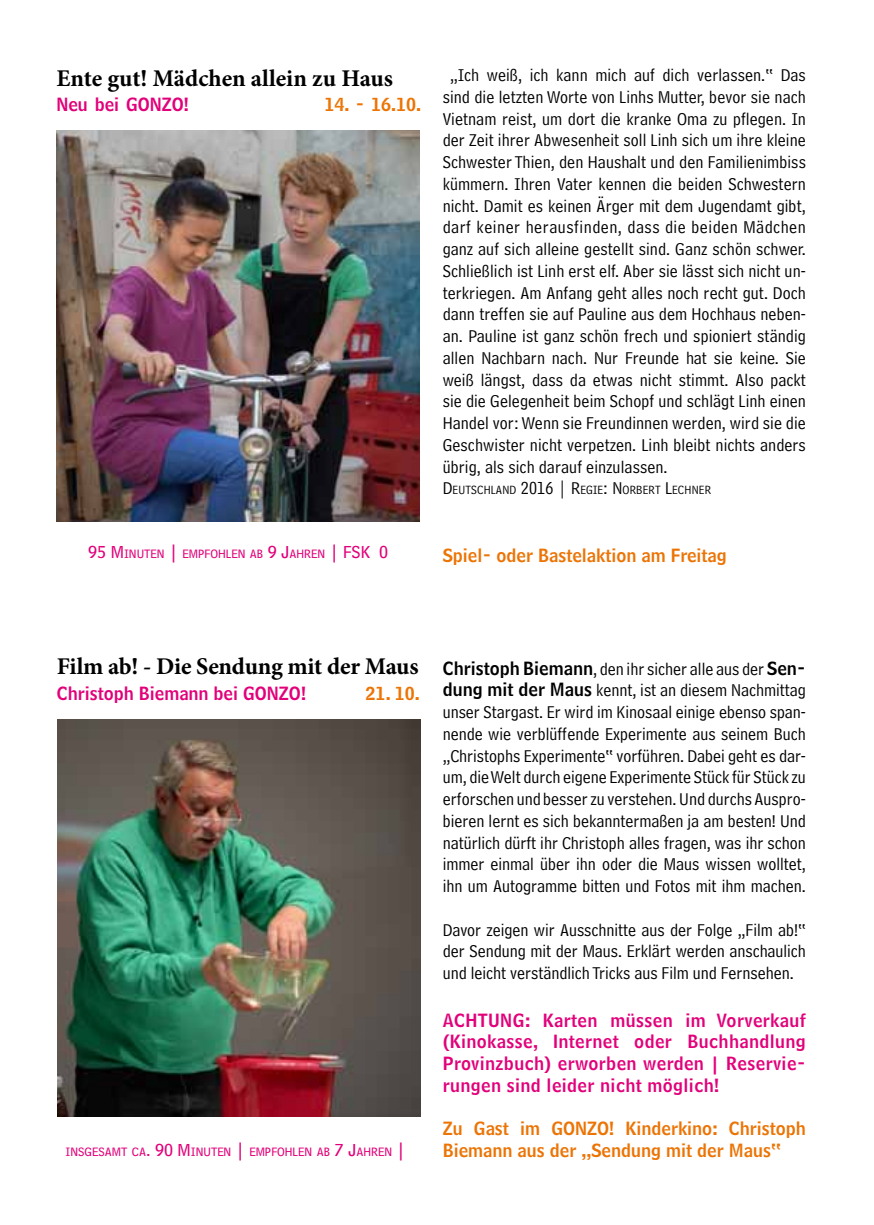
<style>
.page{position:relative;width:874px;height:1225px;background:#fff}
.page>*{position:absolute;margin:0;border:0;box-sizing:border-box;transform-origin:0 0}
.t1{font:700 24px "Minion Pro";letter-spacing:-.01em;color:#000}
.t2{font:18px/21.8px "Bell Centennial Address";color:#000;text-align:justify}
.t3{font:18px/21.8px "Bell Centennial Name And Number";letter-spacing:.02em;color:#e2007a;text-align:justify}
.t4{font:18px/21.8px "Bell Centennial Name And Number";color:#ec7405}
.t5{font:18px "Bell Centennial Name And Number";color:#e2007a}
.t6{font:12.6px "Bell Centennial Sub Caption";color:#e2007a}
.t7{font:12.6px "Bell Centennial Address";letter-spacing:.015em;color:#000}
.s1{font-size:18px}
.s2{font-family:"Bell Centennial Name And Number"}
</style>
<div class="page">
<img style="left:56px;top:130px;width:363px;height:391px">
<img style="left:57px;top:719px;width:363px;height:397px">
<h1 class="t1" style="left:56px;top:61px;width:338px">Ente gut! Mädchen allein zu Haus</h1>
<p class="t5" style="left:56px;top:93px;width:134px">Neu bei GONZO!</p>
<p class="t4" style="left:324px;top:94px;width:98px">14. - 16.10.</p>
<p class="t6" style="left:88px;top:546px;width:301px"><span class="s1">95 M</span>INUTEN <span class="s1">|</span> EMPFOHLEN AB <span class="s1">9 J</span>AHREN <span class="s1">| FSK 0</span></p>
<p class="t2" style="left:442px;top:64px;width:364px;text-indent:8px">„Ich weiß, ich kann mich auf dich verlassen.“ Das sind die letzten Worte von Linhs Mutter, bevor sie nach Vietnam reist, um dort die kranke Oma zu pflegen. In der Zeit ihrer Abwesenheit soll Linh sich um ihre kleine Schwester Thien, den Haushalt und den Familienimbiss kümmern. Ihren Vater kennen die beiden Schwestern nicht. Damit es keinen Ärger mit dem Jugendamt gibt, darf keiner herausfinden, dass die beiden Mädchen ganz auf sich alleine gestellt sind. Ganz schön schwer.<br>Schließlich ist Linh erst elf. Aber sie lässt sich nicht un&shy;terkriegen. Am Anfang geht alles noch recht gut. Doch dann treffen sie auf Pauline aus dem Hochhaus neben&shy;an. Pauline ist ganz schön frech und spioniert ständig allen Nachbarn nach. Nur Freunde hat sie keine. Sie weiß längst, dass da etwas nicht stimmt. Also packt sie die Gelegenheit beim Schopf und schlägt Linh einen Handel vor: Wenn sie Freundinnen werden, wird sie die Geschwister nicht verpetzen. Linh bleibt nichts anders übrig, als sich darauf einzulassen.</p>
<p class="t7" style="left:442px;top:483px;width:269px"><span class="s1">D</span>EUTSCHLAND <span class="s1">2016 | R</span>EGIE<span class="s1">: N</span> ORBERT <span class="s1">L</span>ECHNER</p>
<p class="t4" style="left:442px;top:544px;width:285px">Spiel- oder Bastelaktion am Freitag</p>
<h1 class="t1" style="left:57px;top:649px;width:363px">Film ab! - Die Sendung mit der Maus</h1>
<p class="t5" style="left:57px;top:681px;width:250px">Christoph Biemann bei GONZO!</p>
<p class="t4" style="left:365px;top:682px;width:56px">21. 10.</p>
<p class="t6" style="left:65px;top:1144px;width:341px">INSGESAMT CA<span class="s1">. 90 M</span>INUTEN <span class="s1">|</span> EMPFOHLEN AB <span class="s1">7 J</span>AHREN <span class="s1">|</span></p>
<p class="t2" style="left:442px;top:658px;width:364px"><span class="s2">Christoph Biemann</span>, den ihr sicher alle aus der <span class="s2">Sen&shy;dung mit der Maus</span> kennt, ist an diesem Nachmittag unser Stargast. Er wird im Kinosaal einige ebenso span&shy;nende wie verblüffende Experimente aus seinem Buch „Christophs Experimente“ vorführen. Dabei geht es dar&shy;um, die Welt durch eigene Experimente Stück für Stück zu erforschen und besser zu verstehen. Und durchs Auspro&shy;bieren lernt es sich bekanntermaßen ja am besten! Und natürlich dürft ihr Christoph alles fragen, was ihr schon immer einmal über ihn oder die Maus wissen wolltet, ihn um Autogramme bitten und Fotos mit ihm machen.</p>
<p class="t2" style="left:442px;top:918px;width:364px">Davor zeigen wir Ausschnitte aus der Folge „Film ab!“ der Sendung mit der Maus. Erklärt werden anschaulich und leicht verständlich Tricks aus Film und Fernsehen.</p>
<p class="t3" style="left:442px;top:1009px;width:364px">ACHTUNG: Karten müssen im Vorverkauf (Kinokasse, Internet oder Buchhandlung Provinzbuch) erworben werden | Reservie&shy;rungen sind leider nicht möglich!</p>
<p class="t4" style="left:442px;top:1117px;width:364px">Zu Gast im GONZO! Kinderkino: Christoph<br>Biemann aus der „Sendung mit der Maus“</p>
</div>
